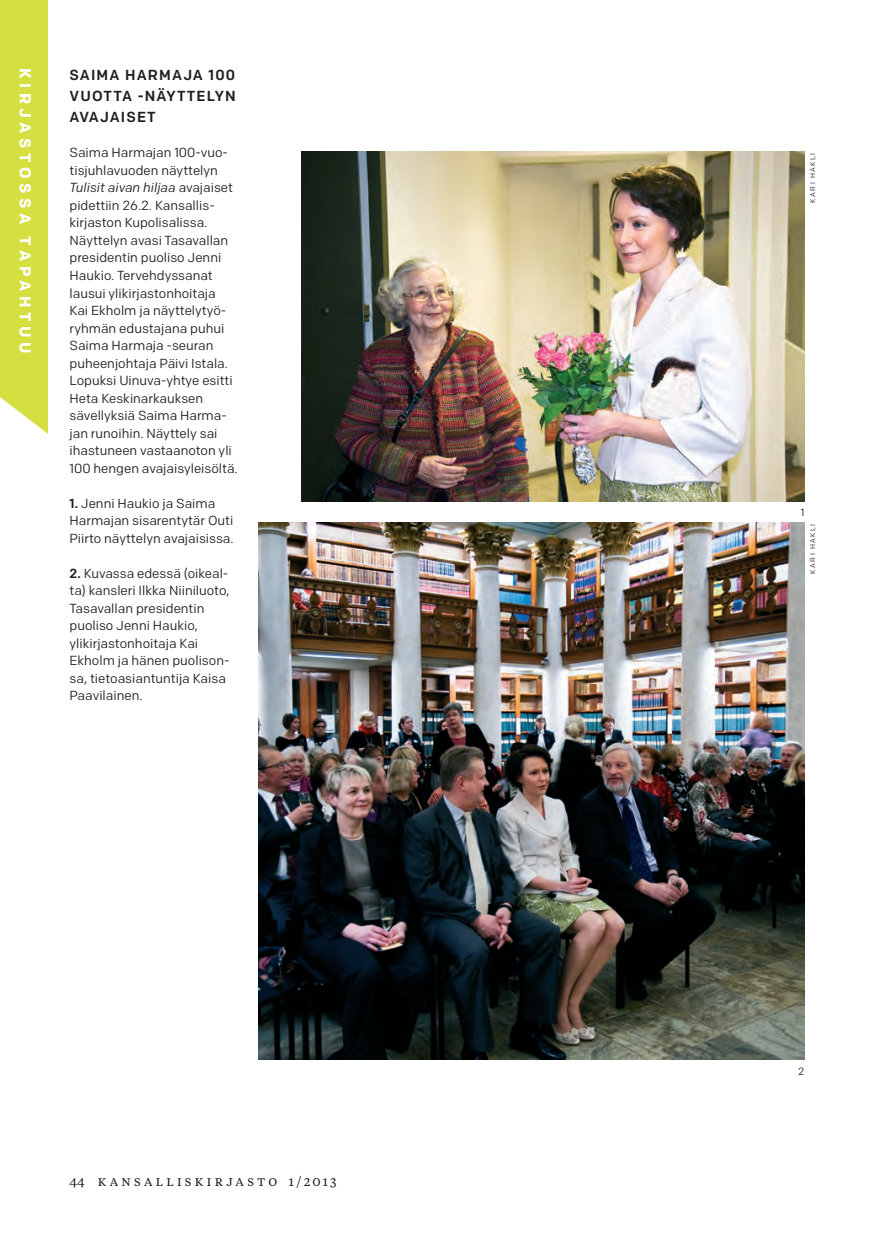
<style>
.page{position:relative;width:874px;height:1241px;background:#fff}
.page>*{position:absolute;margin:0;border:0;box-sizing:border-box;transform-origin:0 0}
.t1{font:700 15.75px "Colfax";letter-spacing:.285em;color:#fff}
.t2{font:500 14.53px "Colfax";letter-spacing:.08em;color:#231f20}
.t3{font:13.12px/17.5px "Colfax";color:#231f20}
.t4{font:13.12px "Tiempos Text";letter-spacing:.25em;color:#231f20}
.t5{font:10.5px "Colfax";color:#231f20}
.t6{font:7px "Colfax";letter-spacing:.2em;color:#231f20}
.s1{font-style:italic}
.s2{font-weight:500}
</style>
<div class="page">
<img style="left:258px;top:523px;width:546px;height:536px">
<img style="left:301px;top:152px;width:503px;height:349px">
<div style="left:0;top:0;width:48px;height:434px;background:#d5df3f"></div>
<p class="t1" style="left:35px;top:67px;width:288px;rotate:90deg">kirjastossa tapahtuu</p>
<p class="t2" style="left:69px;top:66px;width:22px">SAIMA</p>
<p class="t2" style="left:125px;top:66px;width:46px">HARMAJA</p>
<p class="t2" style="left:208px;top:66px;width:28px">100</p>
<p class="t2" style="left:69px;top:87px;width:34px">VUOTTA</p>
<p class="t2" style="left:138px;top:87px;width:33px">-NÄYTT</p>
<p class="t2" style="left:196px;top:87px;width:41px">ELYN</p>
<p class="t2" style="left:69px;top:108px;width:23px">AVAJAIS</p>
<p class="t2" style="left:137px;top:108px;width:17px">ET</p>
<p class="t3" style="left:69px;top:144px;width:170px">Saima Harmajan 100-vuo&shy;tisjuhlavuoden näyttelyn<br><span class="s1">Tulisit aivan hiljaa</span> avajaiset pidettiin 26.2. Kansallis&shy;kirjaston Kupolisalissa.<br>Näyttelyn avasi Tasavallan presidentin puoliso Jenni<br>Haukio. Tervehdyssanat lausui ylikirjastonhoitaja<br>Kai Ekholm ja näyttelytyö&shy;ryhmän edustajana puhui<br>Saima Harmaja -seuran puheenjohtaja Päivi Istala.<br>Lopuksi U inuva-yhtye esitti<br>Heta Keskinarkauksen sävellyksiä Saima Harma&shy;jan runoihin. Näyttely sai ihastuneen vastaanoton yli<br>100 hengen avajaisyleisöltä.</p>
<p class="t3" style="left:69px;top:494px;width:165px"><span class="s2">1.</span> Jenni Haukio ja Saima<br>Harmajan sisarentytär Outi<br>Piirto näyttelyn avajaisissa.</p>
<p class="t3" style="left:69px;top:564px;width:161px"><span class="s2">2.</span> Kuvassa edessä (oikeal&shy;ta) kansleri I lkka Niiniluoto,<br>Tasavallan presidentin puoliso Jenni Haukio, ylikirjastonhoitaja Kai<br>Ekholm ja hänen puolison&shy;sa, tietoasiantuntija Kaisa<br>Paavilainen.</p>
<p class="t4" style="left:69px;top:1172px;width:268px">44 KANSALLISKIRJASTO 1/2013</p>
<p class="t6" style="left:808px;top:202px;width:51px;rotate:-90deg">kari hakl i</p>
<p class="t5" style="left:800px;top:505px;width:5px">1</p>
<p class="t6" style="left:808px;top:573px;width:51px;rotate:-90deg">kari hakl i</p>
<p class="t5" style="left:797px;top:1064px;width:8px">2</p>
</div>
